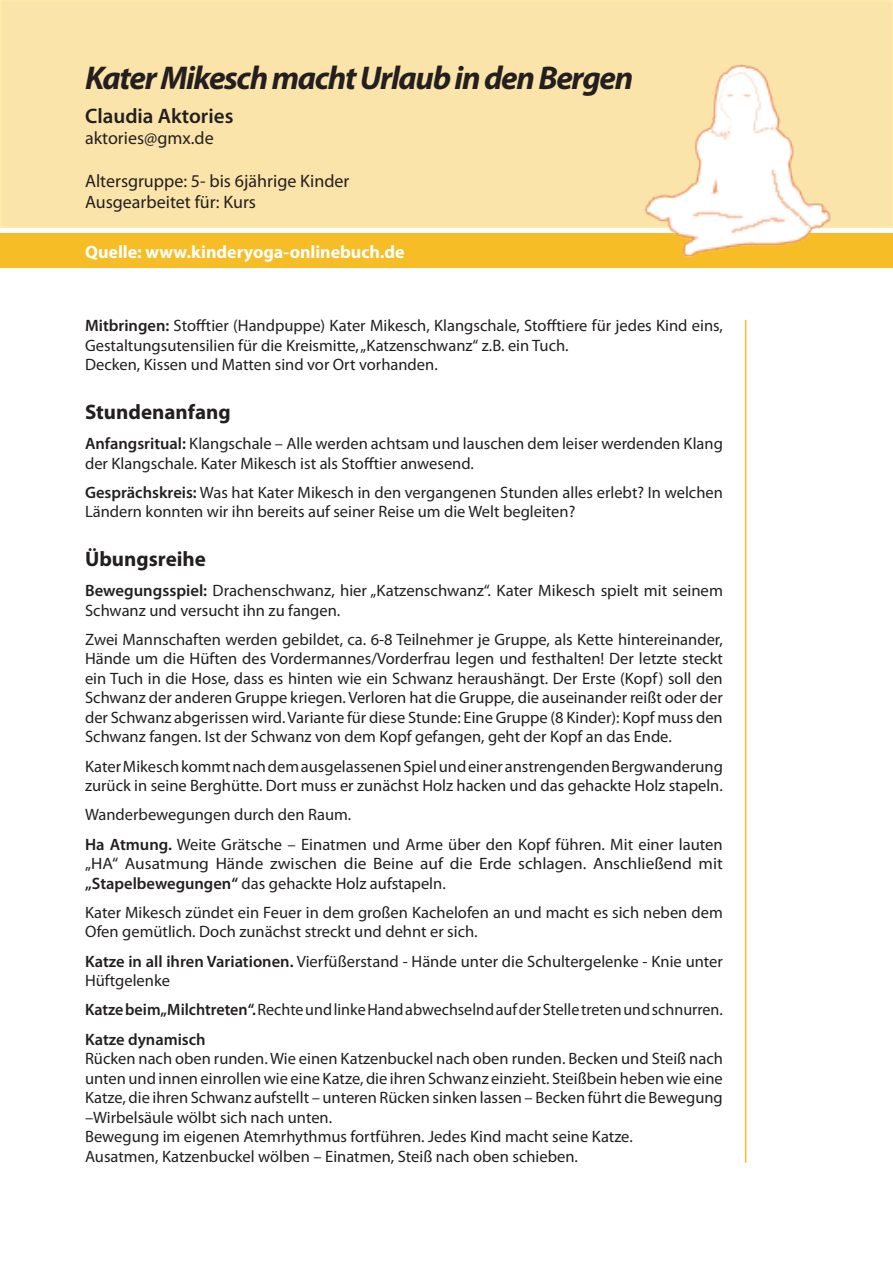
<style>
.page{position:relative;width:893px;height:1263px;background:#fff}
.page>*{position:absolute;margin:0;border:0;box-sizing:border-box;transform-origin:0 0}
.t1{font:italic 700 33px "Myriad Pro";letter-spacing:-.04em;color:#231f20}
.t2{font:700 21px "Myriad Pro";color:#231f20}
.t3{font:600 21px "Myriad Pro";color:#231f20}
.t4{font:18px/21px "Myriad Pro";color:#231f20}
.t5{font:700 18px "Myriad Pro";letter-spacing:-.005em;color:#fff}
.t6{font:16.5px/19.5px "Myriad Pro";color:#231f20}
.t7{font:16.5px/19.5px "Myriad Pro";color:#231f20;scale:1.05 1}
.s1{font-weight:600}
</style>
<div class="page">
<hr style="left:745px;top:320px;width:1px;height:842px;background:#f7bd26">
<div style="left:0;top:0;width:893px;height:228px;background:#fbe4a9"></div>
<div style="left:0;top:234px;width:893px;height:34px;background:#f7bd26"></div>
<img style="left:636px;top:64px;width:203px;height:193px">
<h1 class="t1" style="left:85px;top:56px;width:550px">Kater Mikesch macht Urlaub in den Bergen</h1>
<p class="t3" style="left:85px;top:103px;width:150px">Claudia Aktories</p>
<p class="t4" style="left:85px;top:127px;width:130px">aktories@gmx.de</p>
<p class="t4" style="left:85px;top:170px;width:266px">Altersgruppe: 5- bis 6jährige Kinder<br>Ausgearbeitet für: Kurs</p>
<p class="t5" style="left:85px;top:240px;width:321px">Quelle: www.kinderyoga-onlinebuch.de</p>
<p class="t6" style="left:85px;top:316px;width:639px"><span class="s1">Mitbringen:</span> Stofftier (Handpuppe) Kater Mikesch, Klangschale, Stofftiere für jedes Kind eins,<br>Gestaltungsutensilien für die Kreismitte, „Katzenschwanz“ z.B. ein Tuch.<br>Decken, Kissen und Matten sind vor Ort vorhanden.</p>
<p class="t2" style="left:85px;top:398px;width:147px">Stundenanfang</p>
<p class="t6" style="left:85px;top:433px;width:639px"><span class="s1">Anfangsritual:</span> Klangschale – Alle werden achtsam und lauschen dem leiser werdenden Klang der Klangschale. Kater Mikesch ist als Stofftier anwesend.</p>
<p class="t6" style="left:85px;top:482px;width:639px"><span class="s1">Gesprächskreis:</span> Was hat Kater Mikesch in den vergangenen Stunden alles erlebt? In welchen<br>Ländern konnten wir ihn bereits auf seiner Reise um die Welt begleiten?</p>
<p class="t2" style="left:85px;top:545px;width:122px">Übungsreihe</p>
<p class="t6" style="left:85px;top:580px;width:639px"><span class="s1">Bewegungsspiel:</span> Drachenschwanz, hier „Katzenschwanz“. Kater Mikesch spielt mit seinem<br>Schwanz und versucht ihn zu fangen.</p>
<p class="t6" style="left:85px;top:629px;width:639px;text-align:justify">Zwei Mannschaften werden gebildet, ca. 6-8 Teilnehmer je Gruppe, als Kette hintereinander, Hände um die Hüften des Vordermannes/Vorderfrau legen und festhalten! Der letzte steckt ein Tuch in die Hose, dass es hinten wie ein Schwanz heraushängt. Der Erste (Kopf) soll den Schwanz der anderen Gruppe kriegen. Verloren hat die Gruppe, die auseinander reißt oder der der Schwanz abgerissen wird. Variante für diese Stunde: Eine Gruppe (8 Kinder): Kopf muss den Schwanz fangen. Ist der Schwanz von dem Kopf gefangen, geht der Kopf an das Ende.</p>
<p class="t6" style="left:85px;top:756px;width:639px">Kater Mikesch kommt nach dem ausgelassenen Spiel und einer anstrengenden Bergwanderung zurück in seine Berghütte. Dort muss er zunächst Holz hacken und das gehackte Holz stapeln.</p>
<p class="t6" style="left:85px;top:800px;width:639px;line-height:29.2px">Wanderbewegungen durch den Raum.<br><span class="s1">Ha Atmung.</span> Weite Grätsche – Einatmen und Arme über den Kopf führen. Mit einer lauten</p>
<p class="t7" style="left:85px;top:853px;width:609px">„HA“ Ausatmung Hände zwischen die Beine auf die Erde schlagen. Anschließend mit <span class="s1">„Stapelbewegungen“</span> das gehackte Holz aufstapeln.</p>
<p class="t6" style="left:85px;top:902px;width:639px">Kater Mikesch zündet ein Feuer in dem großen Kachelofen an und macht es sich neben dem<br>Ofen gemütlich. Doch zunächst streckt und dehnt er sich.</p>
<p class="t6" style="left:85px;top:951px;width:639px"><span class="s1">Katze in all ihren Variationen.</span> Vierfüßerstand - Hände unter die Schultergelenke - Knie unter<br>Hüftgelenke</p>
<p class="t6" style="left:85px;top:995px;width:639px;line-height:29.2px"><span class="s1">Katze beim „Milchtreten“.</span> Rechte und linke Hand abwechselnd auf der Stelle treten und schnurren.<br><span class="s1">Katze dynamisch</span></p>
<p class="t6" style="left:85px;top:1048px;width:639px">Rücken nach oben runden. Wie einen Katzenbuckel nach oben runden. Becken und Steiß nach unten und innen einrollen wie eine Katze, die ihren Schwanz einzieht. Steißbein heben wie eine Katze, die ihren Schwanz aufstellt – unteren Rücken sinken lassen – Becken führt die Bewegung –Wirbelsäule wölbt sich nach unten.<br>Bewegung im eigenen Atemrhythmus fortführen. Jedes Kind macht seine Katze.<br>Ausatmen, Katzenbuckel wölben – Einatmen, Steiß nach oben schieben.</p>
</div>
